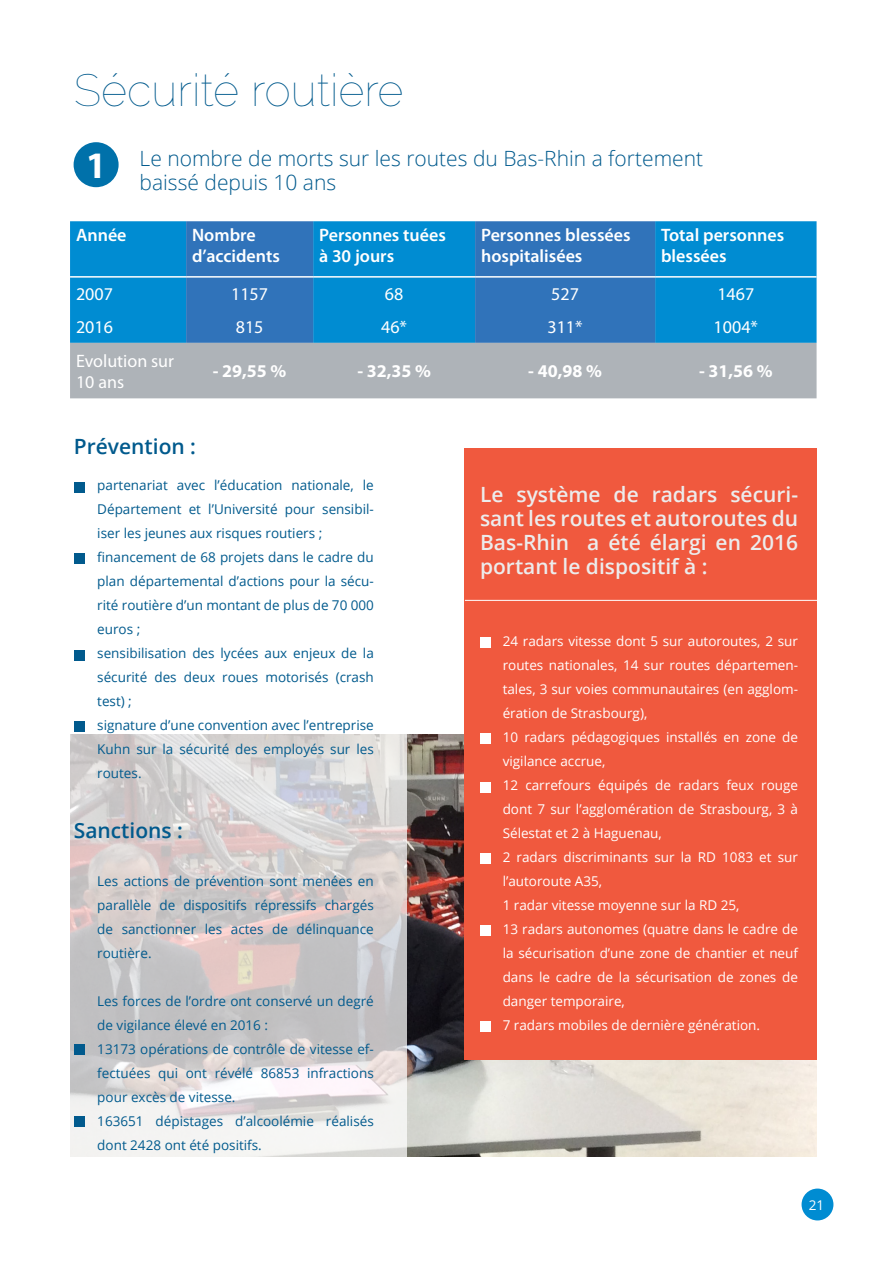
<style>
.page{position:relative;width:893px;height:1263px;background:#fff}
.page>*{position:absolute;margin:0;border:0;box-sizing:border-box;transform-origin:0 0}
.Headline_1{font:100 45px "Raleway";color:#015a8d}
.t1{font:700 37.5px "Myriad Pro";color:#fff}
.t2{font:600 21px/24px "Open Sans";color:#ececec;text-align:justify}
.t3{font:300 21px "Open Sans";color:#015a8d}
.t4{font:600 21px "Open Sans";color:#015a8d}
.t5{font:600 18px/21.6px "Myriad Pro";color:#fff}
.t6{font:18px/21.6px "Myriad Pro";color:#fff}
.t7{font:700 18px "Myriad Pro";color:#fff}
.t8{font:13.5px/24px "Open Sans";color:#015a8d;text-align:justify}
.t9{font:13.5px/24px "Open Sans";color:#fff;text-align:justify}
</style>
<div class="page">
<img style="left:406px;top:734px;width:411px;height:423px">
<svg style="left:70px;top:482px;width:336px;height:675px"></svg>
<div style="left:801px;top:1188px;width:32px;height:32px;background:#008cd2;border-radius:50%"></div>
<div style="left:464px;top:448px;width:353px;height:611px;background:#f0593e"></div>
<hr style="left:465px;top:600px;width:400px;height:1px;background:#fff">
<div style="left:70px;top:221px;width:747px;height:122px;background:#008cd2"></div>
<svg style="left:186px;top:221px;width:469px;height:122px;background:#207cc2"></svg>
<div style="left:70px;top:343px;width:747px;height:55px;background:#aeb3b8"></div>
<hr style="left:70px;top:276px;width:116px;height:2px;background:#fff">
<hr style="left:186px;top:276px;width:127px;height:2px;background:#fff">
<hr style="left:313px;top:276px;width:162px;height:2px;background:#fff">
<hr style="left:475px;top:276px;width:180px;height:2px;background:#fff">
<hr style="left:655px;top:276px;width:162px;height:2px;background:#fff">
<div style="left:74px;top:142px;width:45px;height:45px;background:#0071aa;border-radius:50%"></div>
<div style="left:74px;top:482px;width:10px;height:10px;background:#015a8d"></div>
<div style="left:74px;top:553px;width:10px;height:11px;background:#015a8d"></div>
<div style="left:480px;top:637px;width:11px;height:11px;background:#fff"></div>
<div style="left:480px;top:733px;width:11px;height:10px;background:#fff"></div>
<div style="left:480px;top:782px;width:11px;height:10px;background:#fff"></div>
<div style="left:480px;top:853px;width:11px;height:11px;background:#fff"></div>
<div style="left:480px;top:925px;width:11px;height:10px;background:#fff"></div>
<div style="left:480px;top:1021px;width:11px;height:11px;background:#fff"></div>
<div style="left:74px;top:650px;width:10px;height:10px;background:#015a8d"></div>
<div style="left:74px;top:721px;width:10px;height:11px;background:#015a8d"></div>
<div style="left:74px;top:1044px;width:10px;height:11px;background:#015a8d"></div>
<div style="left:74px;top:1116px;width:10px;height:11px;background:#015a8d"></div>
<p class="Headline_1" style="left:74px;top:64px;width:331px">Sécurité routière</p>
<p class="t1" style="left:86px;top:141px;width:22px">1</p>
<p class="t3" style="left:140px;top:144px;width:565px">Le nombre de morts sur les routes du Bas-Rhin a fortement</p>
<p class="t3" style="left:140px;top:168px;width:198px">baissé depuis 10 ans</p>
<p class="t5" style="left:76px;top:223px;width:52px">Année</p>
<p class="t5" style="left:192px;top:223px;width:89px">Nombre d’accidents</p>
<p class="t5" style="left:319px;top:223px;width:128px">Personnes tuées à 30 jours</p>
<p class="t5" style="left:481px;top:223px;width:151px">Personnes blessées hospitalisées</p>
<p class="t5" style="left:661px;top:223px;width:125px">Total personnes blessées</p>
<p class="t6" style="left:76px;top:283px;width:38px">2007</p>
<p class="t6" style="left:231px;top:283px;width:38px">1157</p>
<p class="t6" style="left:385px;top:283px;width:20px">68</p>
<p class="t6" style="left:551px;top:283px;width:29px">527</p>
<p class="t6" style="left:717px;top:283px;width:38px">1467</p>
<p class="t6" style="left:76px;top:316px;width:38px">2016</p>
<p class="t6" style="left:236px;top:316px;width:29px">815</p>
<p class="t6" style="left:381px;top:316px;width:27px">46*</p>
<p class="t6" style="left:547px;top:316px;width:37px">311*</p>
<p class="t6" style="left:714px;top:316px;width:46px">1004*</p>
<p class="t6" style="left:76px;top:349px;width:100px">Evolution sur<br>10 ans</p>
<p class="t7" style="left:213px;top:360px;width:75px">- 29,55 %</p>
<p class="t7" style="left:357px;top:360px;width:75px">- 32,35 %</p>
<p class="t7" style="left:528px;top:360px;width:75px">- 40,98 %</p>
<p class="t7" style="left:699px;top:360px;width:75px">- 31,56 %</p>
<p class="t4" style="left:74px;top:432px;width:124px">Prévention :</p>
<p class="t8" style="left:97px;top:473px;width:278px">partenariat avec l’éducation nationale, le Département et l’Université pour sensibil&shy;iser les jeunes aux risques routiers ;</p>
<p class="t8" style="left:97px;top:545px;width:278px">financement de 68 projets dans le cadre du plan départemental d’actions pour la sécu&shy;rité routière d’un montant de plus de 70 000 euros ;</p>
<p class="t8" style="left:97px;top:641px;width:278px">sensibilisation des lycées aux enjeux de la sécurité des deux roues motorisés (crash test) ;</p>
<p class="t8" style="left:97px;top:713px;width:278px">signature d’une convention avec l’entreprise Kuhn sur la sécurité des employés sur les routes.</p>
<p class="t4" style="left:74px;top:816px;width:111px">Sanctions :</p>
<p class="t8" style="left:97px;top:869px;width:278px">Les actions de prévention sont menées en parallèle de dispositifs répressifs chargés de sanctionner les actes de délinquance routière.</p>
<p class="t8" style="left:97px;top:989px;width:278px">Les forces de l’ordre ont conservé un degré de vigilance élevé en 2016 :</p>
<p class="t8" style="left:97px;top:1037px;width:278px">13173 opérations de contrôle de vitesse ef&shy;fectuées qui ont révélé 86853 infractions pour excès de vitesse.</p>
<p class="t8" style="left:97px;top:1109px;width:278px">163651 dépistages d’alcoolémie réalisés dont 2428 ont été positifs.</p>
<p class="t2" style="left:480px;top:482px;width:320px">Le système de radars sécuri&shy;sant les routes et autoroutes du Bas-Rhin a été élargi en 2016 portant le dispositif à :</p>
<p class="t9" style="left:503px;top:629px;width:297px">24 radars vitesse dont 5 sur autoroutes, 2 sur routes nationales, 14 sur routes départemen&shy;tales, 3 sur voies communautaires (en agglom&shy;ération de Strasbourg),</p>
<p class="t9" style="left:503px;top:725px;width:297px">10 radars pédagogiques installés en zone de vigilance accrue,</p>
<p class="t9" style="left:503px;top:773px;width:297px">12 carrefours équipés de radars feux rouge dont 7 sur l’agglomération de Strasbourg, 3 à Sélestat et 2 à Haguenau,</p>
<p class="t9" style="left:503px;top:845px;width:297px">2 radars discriminants sur la RD 1083 et sur l’autoroute A35,</p>
<p class="t9" style="left:503px;top:893px;width:238px">1 radar vitesse moyenne sur la RD 25,</p>
<p class="t9" style="left:503px;top:917px;width:297px">13 radars autonomes (quatre dans le cadre de la sécurisation d’une zone de chantier et neuf dans le cadre de la sécurisation de zones de danger temporaire,</p>
<p class="t9" style="left:503px;top:1013px;width:259px">7 radars mobiles de dernière génération.</p>
<p class="t9" style="left:809px;top:1192px;width:17px">21</p>
</div>
